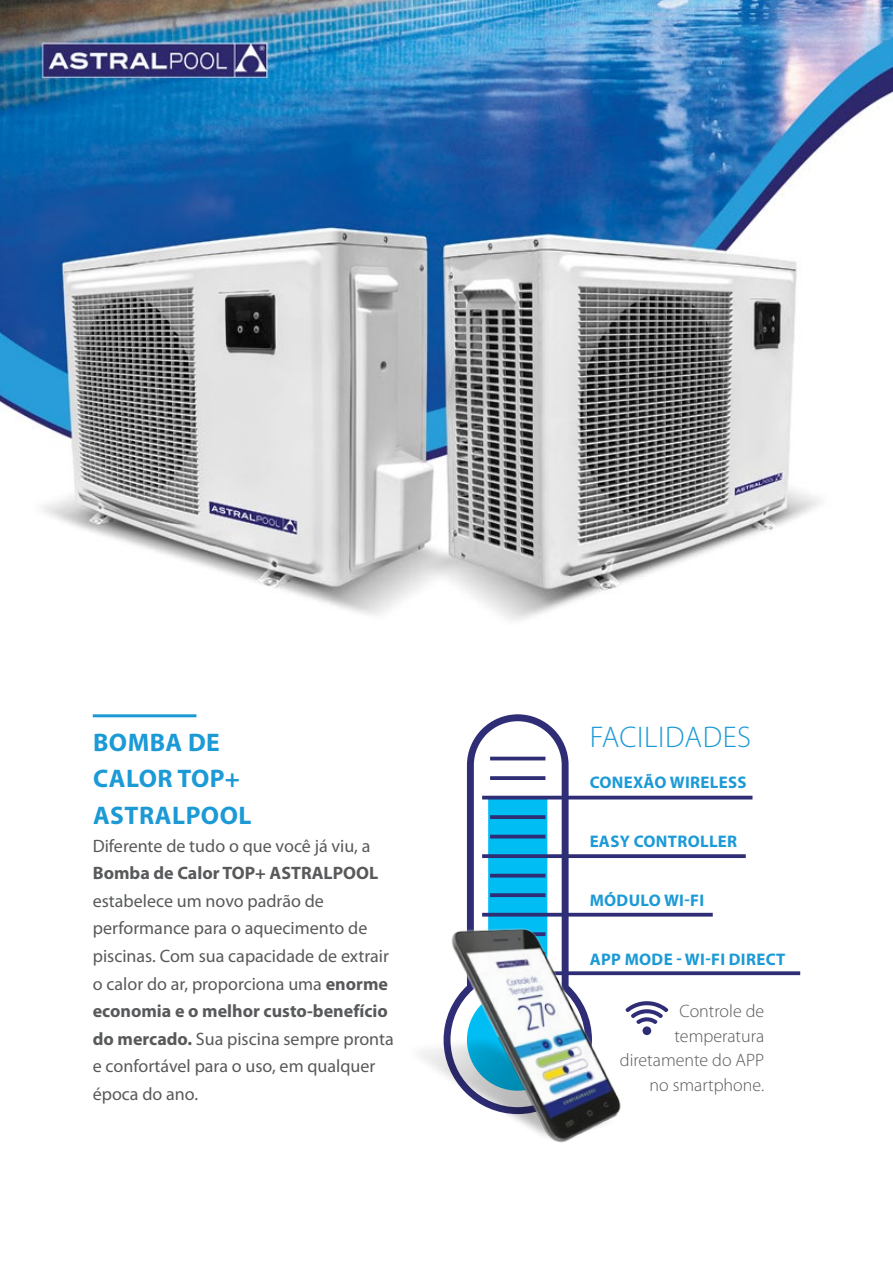
<style>
.page{position:relative;width:893px;height:1263px;background:#fff}
.page>*{position:absolute;margin:0;border:0;box-sizing:border-box;transform-origin:0 0}
.t1{font:300 30px "Myriad Pro";letter-spacing:.02em;color:#1c9ad6}
.t2{font:700 25.5px/36.6px "Myriad Pro";letter-spacing:.02em;color:#1c9ad6}
.t3{font:18px/27.6px "Myriad Pro";color:#58595b}
.t4{font:300 18px/24.6px "Myriad Pro";color:#58595b;text-align:right}
.t5{font:700 18px "Myriad Pro";color:#58595b}
.t6{font:700 16.8px "Myriad Pro";letter-spacing:.02em;color:#1c9ad6}
.s1{font-weight:700}
</style>
<div class="page">
<img style="left:0;top:0;width:893px;height:1011px">
<hr style="left:93px;top:714px;width:103px;height:3px;background:#1c9ad6">
<svg style="left:444px;top:714px;width:148px;height:200px"></svg>
<svg style="left:658px;top:971px;width:142px;height:4px"></svg>
<hr style="left:490px;top:757px;width:55px;height:3px;background:#2e2d75">
<svg style="left:490px;top:776px;width:55px;height:4px"></svg>
<svg style="left:490px;top:815px;width:55px;height:4px"></svg>
<hr style="left:482px;top:796px;width:270px;height:3px;background:#2e2d75">
<hr style="left:490px;top:835px;width:55px;height:3px;background:#2e2d75">
<svg style="left:482px;top:854px;width:264px;height:4px"></svg>
<hr style="left:490px;top:874px;width:55px;height:3px;background:#2e2d75">
<svg style="left:490px;top:893px;width:55px;height:4px"></svg>
<hr style="left:482px;top:913px;width:231px;height:3px;background:#2e2d75">
<img style="left:383px;top:914px;width:275px;height:229px">
<svg style="left:625px;top:1001px;width:43px;height:23px"></svg>
<div style="left:643px;top:1026px;width:8px;height:9px;background:#2e2d75;border-radius:50%"></div>
<h2 class="t2" style="left:93px;top:723px;width:160px">BOMBA DE<br>CALOR TOP+<br>ASTRALPOOL</h2>
<p class="t3" style="left:93px;top:831px;width:279px">Diferente de tudo o que você já viu, a</p>
<p class="t5" style="left:93px;top:861px;width:287px">Bomba de Calor TOP+ ASTRALPOOL</p>
<p class="t3" style="left:93px;top:887px;width:303px">estabelece um novo padrão de performance para o aquecimento de piscinas. Com sua capacidade de extrair o calor do ar, proporciona uma <span class="s1">enorme economia e o melhor custo-benefício do mercado.</span> Sua piscina sempre pronta e confortável para o uso, em qualquer época do ano.</p>
<h1 class="t1" style="left:590px;top:720px;width:163px">FACILIDADES</h1>
<p class="t6" style="left:590px;top:771px;width:158px">CONEXÃO WIRELESS</p>
<p class="t6" style="left:590px;top:830px;width:149px">EASY CONTROLLER</p>
<p class="t6" style="left:590px;top:889px;width:116px">MÓDULO WI-FI</p>
<p class="t6" style="left:590px;top:948px;width:197px">APP MODE - WI-FI DIRECT</p>
<p class="t4" style="left:620px;top:999px;width:146px">Controle de temperatura diretamente do APP no smartphone.</p>
</div>
